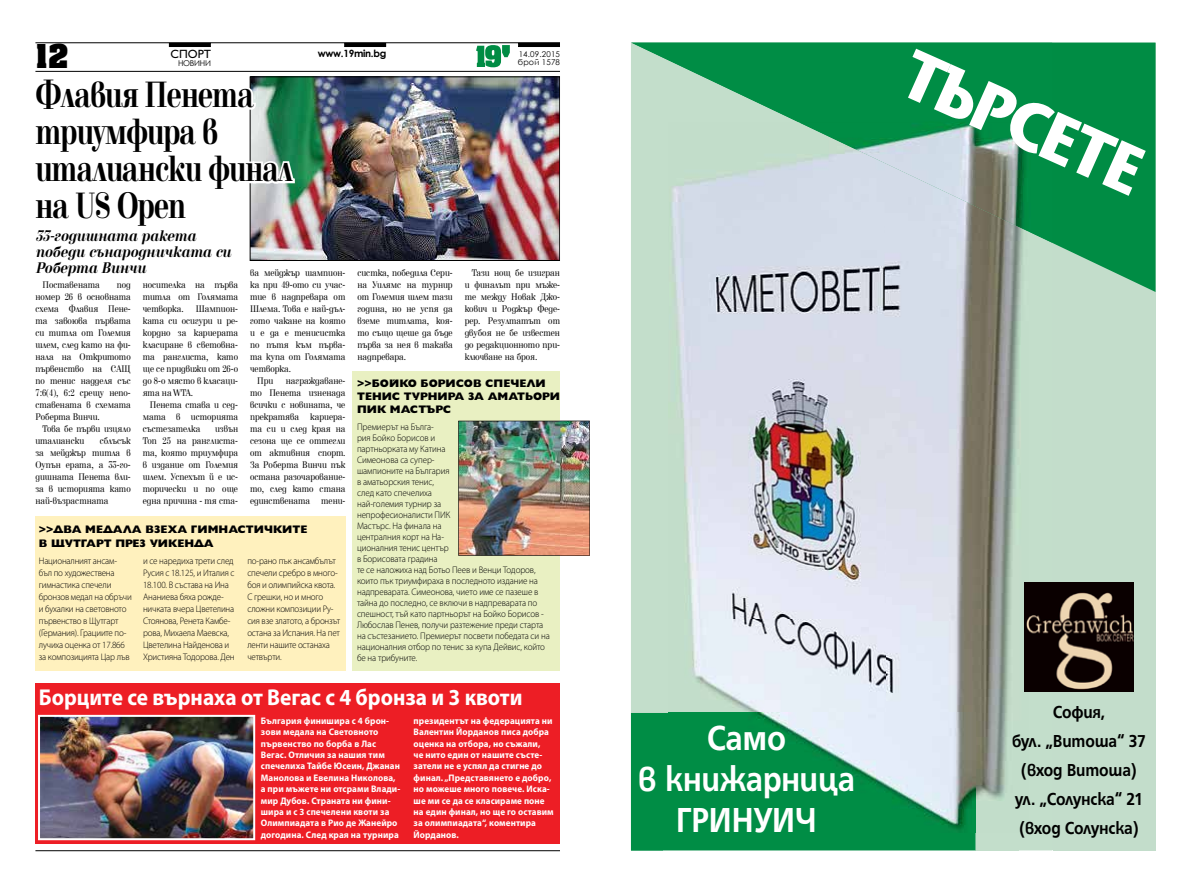
<style>
.page{position:relative;width:1191px;height:893px;background:#fff}
.page>*{position:absolute;margin:0;border:0;box-sizing:border-box;transform-origin:0 0}
.t1{font:68.6px "Stone Sans";color:#fff;scale:.9 1}
.t2{font:700 38px/37px "Elfin CYR";letter-spacing:-.025em;color:#000;scale:.75 1}
.t3{font:700 36px/41px "Grotesk";letter-spacing:-.01em;color:#fff;text-align:center;scale:.9 1}
.t4{font:700 28px "Achen Cyr";color:#000}
.t5{font:700 23px "Myriad Pro";color:#fff;scale:.93 1}
.t6{font:700 18px/29px "Grotesk";letter-spacing:-.01em;color:#000;text-align:center;scale:.9 1}
.t7{font:italic 700 16px/16px "Elfin CYR";color:#000;scale:.85 1}
.t8{font:12px "Gilt";color:#000}
.t9{font:800 11px/13.2px "Gilt";color:#000}
.t10{font:10px/12px "Elfin CYR";color:#000;text-align:justify;scale:.85 1}
.t11{font:700 10px "Century Gothic";letter-spacing:-.03em;color:#000}
.t12{font:300 9.5px/12px "Myriad Pro";letter-spacing:-.015em;color:#000;scale:.95 1}
.t13{font:700 9.5px/11.4px "Myriad Pro";letter-spacing:.01em;color:#fff;scale:.95 1}
.t14{font:8px "Century Gothic";letter-spacing:.02em;color:#000}
</style>
<div class="page">
<hr style="left:35px;top:43px;width:525px;height:1px;background:#000">
<hr style="left:35px;top:71px;width:525px;height:1px;background:#000">
<svg style="left:476px;top:45px;width:34px;height:22px"></svg>
<div style="left:169px;top:43px;width:42px;height:4px;border:1px solid #000"></div>
<div style="left:344px;top:43px;width:42px;height:4px;border:1px solid #000"></div>
<div style="left:518px;top:43px;width:42px;height:4px;border:1px solid #000"></div>
<hr style="left:35px;top:850px;width:525px;height:1px;background:#000">
<img style="left:252px;top:79px;width:306px;height:180px">
<div style="left:250px;top:77px;width:310px;height:184px;border:1px solid #000"></div>
<img style="left:249px;top:76px;width:48px;height:155px">
<div style="left:35px;top:517px;width:311px;height:154px;background:#fff1be"></div>
<div style="left:35px;top:683px;width:525px;height:161px;background:#ed1e25"></div>
<div style="left:352px;top:371px;width:208px;height:300px;background:#e9f0c2"></div>
<img style="left:458px;top:421px;width:102px;height:135px">
<img style="left:560px;top:421px;width:30px;height:135px">
<img style="left:560px;top:421px;width:29px;height:134px">
<img style="left:41px;top:718px;width:211px;height:119px">
<div style="left:38px;top:715px;width:217px;height:125px;border:2px solid #fff"></div>
<div style="left:631px;top:43px;width:524px;height:807px;background:#c3ddcb"></div>
<svg style="left:1052px;top:43px;width:103px;height:249px;fill:#008c44"></svg>
<img style="left:631px;top:42px;width:421px;height:1px">
<img style="left:664px;top:850px;width:388px;height:1px">
<img style="left:975px;top:833px;width:1px;height:17px">
<img style="left:632px;top:43px;width:420px;height:200px">
<div style="left:631px;top:713px;width:344px;height:137px;background:#008d45"></div>
<img style="left:669px;top:123px;width:215px;height:590px">
<img style="left:884px;top:232px;width:72px;height:481px">
<img style="left:956px;top:232px;width:72px;height:601px">
<img style="left:799px;top:123px;width:229px;height:109px">
<img style="left:669px;top:713px;width:306px;height:120px">
<img style="left:1024px;top:583px;width:109px;height:108px">
<h3 class="t4" style="left:35px;top:37px;width:35px">12</h3>
<p class="t8" style="left:171px;top:48px;width:42px">СПОРТ</p>
<p class="t14" style="left:178px;top:58px;width:35px">НОВИНИ</p>
<p class="t11" style="left:318px;top:45px;width:70px">www.19min.bg</p>
<p class="t14" style="left:519px;top:48px;width:43px">14.09.2015</p>
<p class="t14" style="left:518px;top:56px;width:44px">брой 1578</p>
<h2 class="t2" style="left:35px;top:77px;width:344px">Флавия Пенета триумфира в италиански финал на US Open</h2>
<h3 class="t7" style="left:35px;top:228px;width:231px">33-годишната ракета победи сънародничката си<br>Роберта Винчи</h3>
<p class="t10" style="left:250px;top:267px;width:114px">ва мейджър шампион&shy;ка при 49-ото си учас&shy;тие в надпревара от Шлема. Това е най-дъл&shy;гото чакане на която и е да е тенисистка по пътя към първа&shy;та купа от Голямата четворка.</p>
<p class="t10" style="left:250px;top:375px;width:114px;text-indent:7px">При награждаване&shy;то Пенета изненада всички с новината, че прекратява кариера&shy;та си и след края на сезона ще се оттегли от активния спорт.<br>За Роберта Винчи пък остана разочарование&shy;то, след като стана единствената тени-</p>
<p class="t10" style="left:43px;top:279px;width:69px">Поставената</p>
<p class="t10" style="left:143px;top:279px;width:114px">носителка на първа титла от Голямата четворка. Шампион&shy;ката си осигури и ре&shy;кордно за кариерата класиране в световна&shy;та ранглиста, като ще се придвижи от 26-о до 8-о място в класаци&shy;ята на WTA.</p>
<p class="t10" style="left:143px;top:399px;width:114px;text-indent:7px">Пенета става и сед&shy;мата в историята състезателка</p>
<p class="t10" style="left:35px;top:279px;width:114px;text-indent:81px">под номер 26 в основната схема Флавия Пене&shy;та завоюва първата си титла от Големия шлем, след като на фи&shy;нала на Откритото първенство на САЩ по тенис надделя със 7:6(4), 6:2 срещу непо&shy;ставената в схемата Роберта Винчи.</p>
<p class="t10" style="left:35px;top:423px;width:114px;text-indent:7px">Това бе първи изцяло италиански</p>
<p class="t10" style="left:143px;top:423px;width:114px;text-indent:72px">извън Топ 25 на ранглиста&shy;та, която триумфира в издание от Големия шлем. Успехът й е ис&shy;торически и по още една причина - тя ста-</p>
<p class="t10" style="left:35px;top:435px;width:114px;text-indent:64px">сблъсък за мейджър титла в Оупън ерата, а 33-го&shy;дишната Пенета вли&shy;за в историята като най-възрастната</p>
<p class="t9" style="left:39px;top:523px;width:270px">&gt;&gt;ДВА МЕДАЛА ВЗЕХА ГИМНАСТИЧКИТЕ<br>В ЩУТГАРТ ПРЕЗ УИКЕНДА</p>
<p class="t12" style="left:39px;top:555px;width:99px">Националният ансам&shy;бъл по художествена гимнастика спечели бронзов медал на обръчи и бухалки на световното първенство в Щутгарт (Германия). Грациите по&shy;лучиха оценка от 17.866 за композицията Цар лъв</p>
<p class="t12" style="left:143px;top:555px;width:98px">и се наредиха трети след<br>Русия с 18.125, и Италия с<br>18.100. В състава на Ина<br>Ананиева бяха рожде&shy;ничката вчера Цветелина<br>Стоянова, Ренета Камбе&shy;рова, Михаела Маевска,<br>Цветелина Найденова и<br>Християна Тодорова. Ден</p>
<p class="t12" style="left:247px;top:555px;width:99px">по-рано пък ансамбълът спечели сребро в много&shy;боя и олимпийска квота.<br>С грешки, но и много сложни композиции Ру&shy;сия взе златото, а бронзът остана за Испания. На пет ленти нашите останаха четвърти.</p>
<p class="t10" style="left:357px;top:267px;width:114px">систка, победила Сери&shy;на Уилямс на турнир от Големия шлем тази година, но не успя да вземе титлата, коя&shy;то също щеше да бъде първа за нея в такава надпревара.</p>
<p class="t10" style="left:465px;top:267px;width:114px;text-indent:7px">Тази нощ бе изигран и финалът при мъже&shy;те между Новак Джо&shy;кович и Роджър Феде&shy;рер. Резултатът от двубоя не бе известен до редакционното при&shy;ключване на броя.</p>
<p class="t9" style="left:357px;top:376px;width:204px">&gt;&gt;БОЙКО БОРИСОВ СПЕЧЕЛИ<br>ТЕНИС ТУРНИРА ЗА АМАТЬОРИ<br>ПИК МАСТЪРС</p>
<p class="t12" style="left:357px;top:421px;width:204px;line-height:11px">Премиерът на Бълга-<br>рия Бойко Борисов и<br>партньорката му Катина<br>Симеонова са супер-<br>шампионите на България<br>в аматьорския тенис,<br>след като спечелиха<br>най-големия турнир за<br>непрофесионалисти ПИК<br>Мастърс. На финала на<br>централния корт на На-<br>ционалния тенис център<br>в Борисовата градина<br>те се наложиха над Ботьо Пеев и Венци Тодоров, които пък триумфираха в последното издание на надпреварата. Симеонова, чието име се пазеше в тайна до последно, се включи в надпреварата по спешност, тъй като партньорът на Бойко Борисов -<br>Любослав Пенев, получи разтежение преди старта на състезанието. Премиерът посвети победата си на националния отбор по тенис за купа Дейвис, който бе на трибуните.</p>
<h3 class="t5" style="left:39px;top:682px;width:521px">Борците се върнаха от Вегас с 4 бронза и 3 квоти</h3>
<p class="t13" style="left:261px;top:714px;width:148px">България финишира с 4 брон&shy;зови медала на Световното първенство по борба в Лас<br>Вегас. Отличия за нашия тим спечелиха Тайбе Юсеин, Джанан<br>Манолова и Евелина Николова, а при мъжете ни отсрами Влади&shy;мир Дубов. Страната ни фини&shy;шира и с 3 спечелeни квоти за<br>Олимпиадата в Рио де Жанейро догодина. След края на турнира</p>
<p class="t13" style="left:413px;top:714px;width:149px">президентът на федерацията ни<br>Валентин Йорданов писа добра оценка на отбора, но съжали,<br>че нито един от нашите състе&shy;затели не е успял да стигне до финал. „Представянето е добро, но можеше много повече. Иска&shy;ше ми се да се класираме поне на един финал, но ще го оставим за олимпиадата“, коментира<br>Йорданов.</p>
<h1 class="t1" style="left:922px;top:34px;width:284px;rotate:24deg">ТЪРСЕТЕ</h1>
<h3 class="t3" style="left:637px;top:718px;width:243px">Само<br>в книжарница<br>ГРИНУИЧ</h3>
<h3 class="t6" style="left:1012px;top:698px;width:150px">София,<br>бул. “Витоша” 37 (вход Витоша) ул. “Солунска” 21 (вход Солунска)</h3>
</div>
